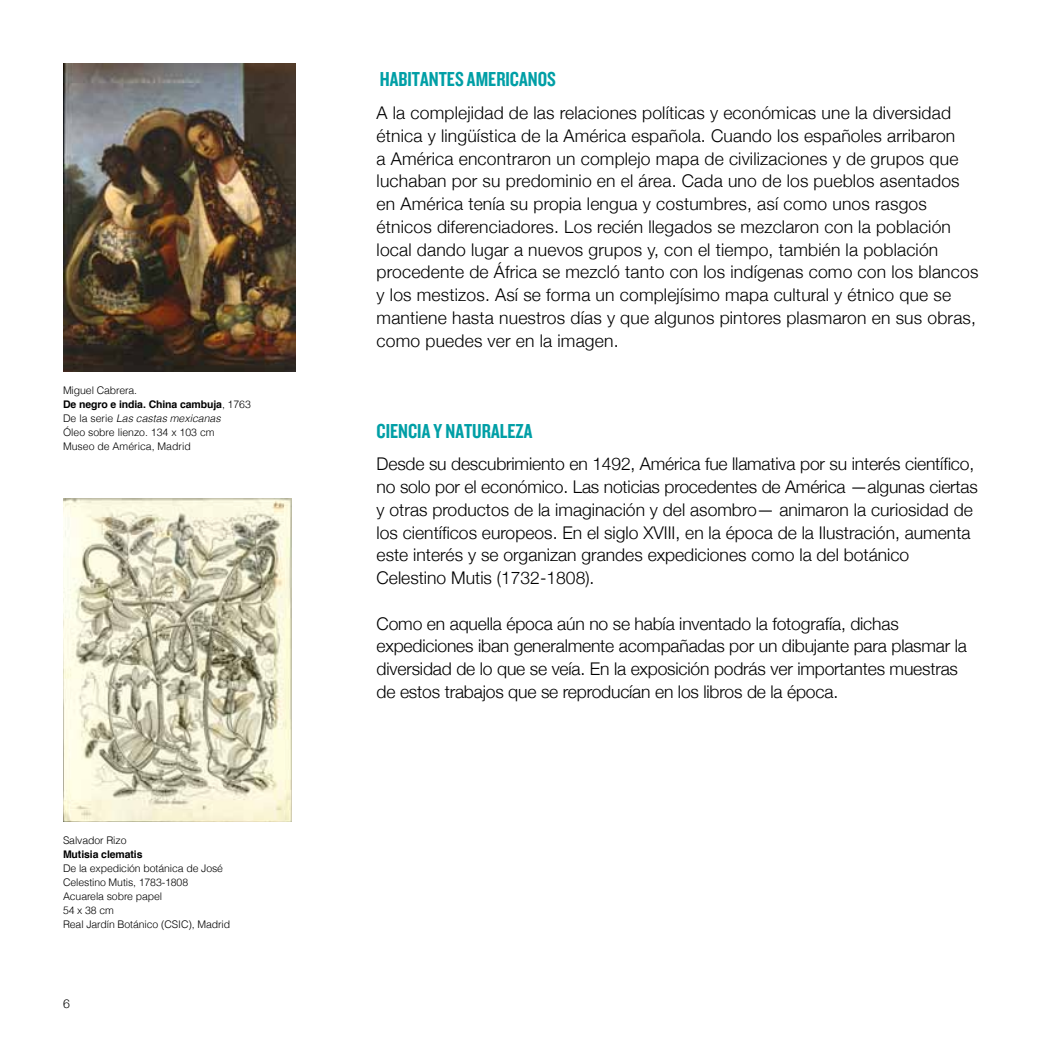
<style>
.page{position:relative;width:1042px;height:1042px;background:#fff}
.page>*{position:absolute;margin:0;border:0;box-sizing:border-box;transform-origin:0 0}
.t1{font:21px "Knockout HTF49 Liteweight";color:#009fa6}
.t2{font:300 17.5px/22.8px "Helvetica Neue";letter-spacing:.01em;color:#000}
.t3{font:300 17.5px/22.8px "Helvetica Neue";letter-spacing:-.01em;color:#000}
.t4{font:300 12.25px "Helvetica Neue";color:#000}
.t5{font:300 10.5px/14px "Helvetica";letter-spacing:-.01em;color:#000}
.t6{font:700 10.5px "Helvetica";letter-spacing:-.01em;color:#000}
.s1{font-weight:700}
.s2{font-style:italic}
</style>
<div class="page">
<img style="left:63px;top:63px;width:233px;height:309px">
<img style="left:63px;top:499px;width:228px;height:322px">
<p class="t5" style="left:63px;top:383px;width:189px">Miguel Cabrera.<br><span class="s1">De negro e india. China cambuja</span>, 1763<br>De la serie <span class="s2">Las castas mexicanas<br></span>Óleo sobre lienzo. 134 x 103 cm<br>Museo de América, Madrid</p>
<p class="t5" style="left:63px;top:833px;width:65px">Salvador Rizo</p>
<p class="t6" style="left:63px;top:845px;width:81px">Mutisia clematis</p>
<p class="t5" style="left:63px;top:861px;width:169px">De la expedición botánica de José<br>Celestino Mutis, 1783-1808<br>Acuarela sobre papel<br>54 x 38 cm<br>Real Jardín Botánico (CSIC), Madrid</p>
<p class="t4" style="left:63px;top:996px;width:8px">6</p>
<p class="t1" style="left:380px;top:69px;width:37px">HABITANT</p>
<p class="t1" style="left:447px;top:69px;width:59px">ES AMERICAN</p>
<p class="t1" style="left:538px;top:69px;width:20px">OS</p>
<p class="t2" style="left:377px;top:101px;width:603px">A la complejidad de las relaciones políticas y económicas une la diversidad étnica y lingüística de la América española. Cuando los españoles arribaron<br>a América encontraron un complejo mapa de civilizaciones y de grupos que luchaban por su predominio en el área. Cada uno de los pueblos asentados en América tenía su propia lengua y costumbres, así como unos rasgos étnicos diferenciadores. Los recién llegados se mezclaron con la población local dando lugar a nuevos grupos y, con el tiempo, también la población procedente de África se mezcló tanto con los indígenas como con los blancos y los mestizos. Así se forma un complejísimo mapa cultural y étnico que se mantiene hasta nuestros días y que algunos pintores plasmaron en sus obras, como puedes ver en la imagen.</p>
<p class="t1" style="left:377px;top:420px;width:31px">CIENCIA</p>
<p class="t1" style="left:434px;top:420px;width:100px">Y NATURALEZA</p>
<p class="t2" style="left:377px;top:452px;width:603px">Desde su descubrimiento en 1492, América fue llamativa por su interés científico, no solo por el económico. Las noticias procedentes de América —algunas ciertas y otras productos de la imaginación y del asombro— animaron la curiosidad de los científicos europeos. En el siglo XVIII, en la época de la Ilustración, aumenta este interés y se organizan grandes expediciones como la del botánico Celestino Mutis (1732-1808).</p>
<p class="t3" style="left:377px;top:611px;width:592px">Como en aquella época aún no se había inventado la fotografía, dichas expediciones iban generalmente acompañadas por un dibujante para plasmar la diversidad de lo que se veía. En la exposición podrás ver importantes muestras de estos trabajos que se reproducían en los libros de la época.</p>
</div>
